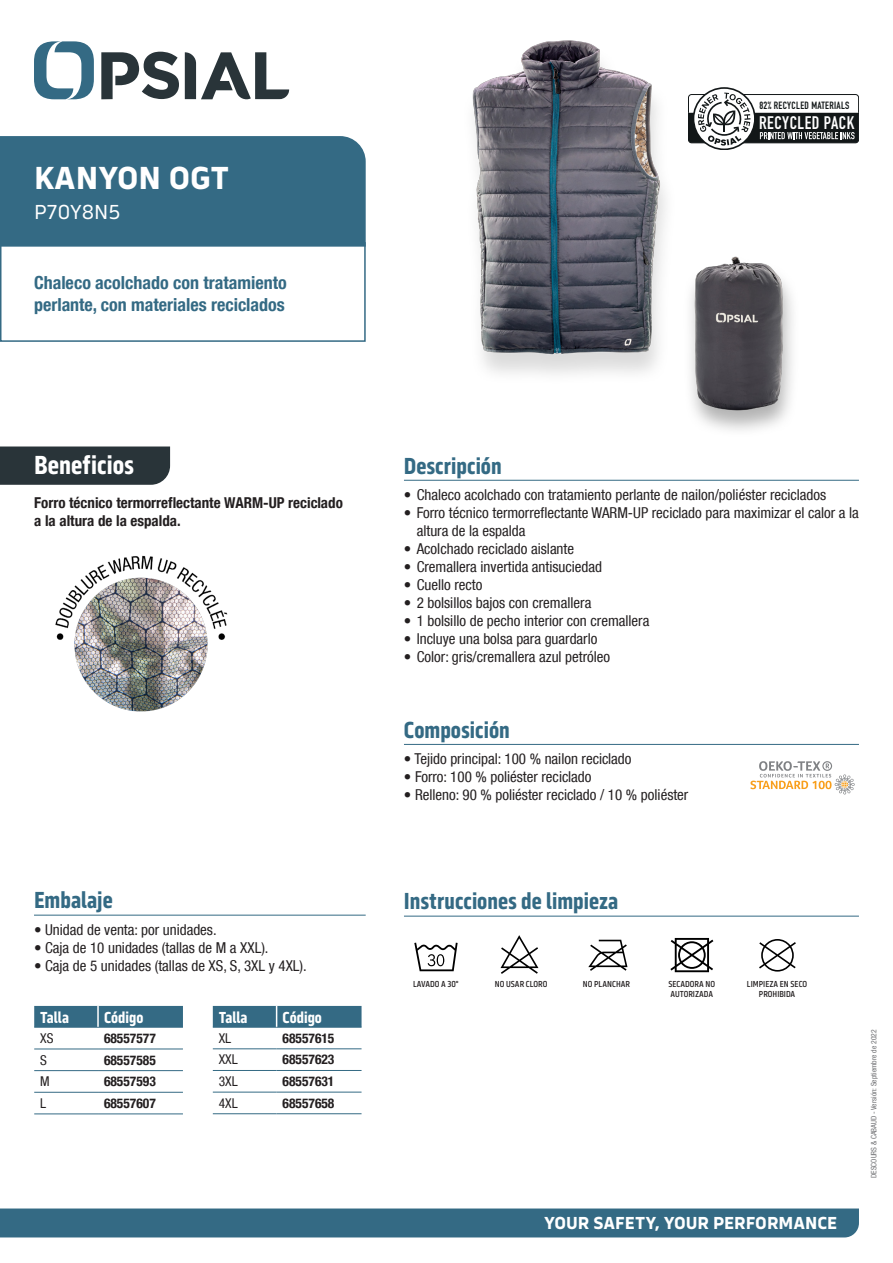
<style>
.page{position:relative;width:893px;height:1263px;background:#fff}
.page>*{position:absolute;margin:0;border:0;box-sizing:border-box;transform-origin:0 0}
.t1{font:700 33px "Serca";color:#fff}
.t2{font:700 27px "Serca Condensed";color:#fff}
.t3{font:700 24px "Serca Condensed";color:#346a84}
.t4{font:21px "Serca";letter-spacing:-.01em;color:#fff}
.t5{font:700 condensed 18px/21.6px "Helvetica Neue LT Com";color:#346a84}
.t6{font:700 18px "Serca";color:#fff}
.t7{font:700 18px "DIN Condensed";letter-spacing:.03em;color:#fff}
.t8{font:700 16.5px "Serca Condensed";color:#fff}
.t9{font:condensed 15px/18px "Helvetica Neue LT Com";color:#231f20}
.t10{font:700 condensed 15px/18px "Helvetica Neue LT Com";color:#231f20}
.t11{font:700 condensed 13.5px "Helvetica Neue LT Com";color:#231f20}
.t12{font:condensed 13.5px "Helvetica Neue LT Com";color:#231f20}
.t13{font:700 10.35px "DIN Condensed";letter-spacing:.03em;color:#121718}
.t14{font:500 9px/10.8px "Serca Condensed";color:#231f20}
.t15{font:condensed 7.5px "Helvetica Neue LT Com";color:#6c6d70}
</style>
<div class="page">
<div style="left:0;top:1208px;width:859px;height:29px;background:#346a84"></div>
<svg style="left:34px;top:41px;width:60px;height:58px"></svg>
<svg style="left:185px;top:52px;width:104px;height:48px"></svg>
<svg style="left:101px;top:52px;width:78px;height:47px"></svg>
<hr style="left:34px;top:915px;width:332px;height:1px;background:#346a84">
<div style="left:34px;top:1006px;width:149px;height:21px;background:#346a84"></div>
<hr style="left:34px;top:1027px;width:64px;height:1px;background:#346a84">
<hr style="left:98px;top:1027px;width:85px;height:1px;background:#346a84">
<hr style="left:34px;top:1048px;width:64px;height:1px;background:#346a84">
<hr style="left:98px;top:1048px;width:85px;height:1px;background:#346a84">
<hr style="left:34px;top:1070px;width:64px;height:1px;background:#346a84">
<hr style="left:98px;top:1070px;width:85px;height:1px;background:#346a84">
<hr style="left:34px;top:1092px;width:64px;height:1px;background:#346a84">
<hr style="left:98px;top:1092px;width:85px;height:1px;background:#346a84">
<hr style="left:34px;top:1113px;width:64px;height:1px;background:#346a84">
<hr style="left:98px;top:1113px;width:85px;height:1px;background:#346a84">
<hr style="left:97px;top:1006px;width:2px;height:21px;background:#fff">
<hr style="left:213px;top:1027px;width:64px;height:1px;background:#346a84">
<hr style="left:277px;top:1027px;width:85px;height:1px;background:#346a84">
<hr style="left:213px;top:1048px;width:64px;height:1px;background:#346a84">
<hr style="left:277px;top:1048px;width:85px;height:1px;background:#346a84">
<hr style="left:213px;top:1070px;width:64px;height:1px;background:#346a84">
<hr style="left:277px;top:1070px;width:85px;height:1px;background:#346a84">
<hr style="left:213px;top:1092px;width:64px;height:1px;background:#346a84">
<hr style="left:277px;top:1092px;width:85px;height:1px;background:#346a84">
<hr style="left:213px;top:1113px;width:64px;height:1px;background:#346a84">
<hr style="left:277px;top:1113px;width:85px;height:1px;background:#346a84">
<div style="left:213px;top:1006px;width:149px;height:21px;background:#346a84"></div>
<hr style="left:404px;top:480px;width:455px;height:1px;background:#346a84">
<hr style="left:404px;top:916px;width:455px;height:1px;background:#346a84">
<hr style="left:404px;top:744px;width:455px;height:1px;background:#346a84">
<div style="left:0;top:446px;width:170px;height:39px;background:#293439"></div>
<div style="left:0;top:242px;width:366px;height:100px;border:2px solid #346a84"></div>
<div style="left:0;top:136px;width:366px;height:111px;background:#346a84"></div>
<img style="left:472px;top:40px;width:321px;height:391px">
<svg style="left:750px;top:761px;width:105px;height:33px"></svg>
<img style="left:55px;top:555px;width:173px;height:157px">
<svg style="left:688px;top:87px;width:171px;height:63px"></svg>
<svg style="left:414px;top:943px;width:44px;height:28px"></svg>
<svg style="left:500px;top:935px;width:38px;height:39px"></svg>
<svg style="left:588px;top:940px;width:39px;height:31px"></svg>
<svg style="left:670px;top:938px;width:43px;height:34px"></svg>
<svg style="left:759px;top:939px;width:37px;height:32px"></svg>
<h1 class="t1" style="left:34px;top:158px;width:197px">KANYON OGT</h1>
<h3 class="t4" style="left:34px;top:200px;width:88px">P70Y8N5</h3>
<p class="t5" style="left:34px;top:272px;width:254px">Chaleco acolchado con tratamiento perlante, con materiales reciclados</p>
<h2 class="t2" style="left:34px;top:449px;width:101px">Beneficios</h2>
<p class="t10" style="left:34px;top:494px;width:310px">Forro técnico termorreflectante WARM-UP reciclado a la altura de la espalda.</p>
<h3 class="t3" style="left:34px;top:886px;width:80px">Embalaje</h3>
<p class="t9" style="left:34px;top:920px;width:184px">• Unidad de venta: por unidades.</p>
<p class="t9" style="left:34px;top:938px;width:236px">• Caja de 10 unidades (tallas de M a XXL).</p>
<p class="t9" style="left:34px;top:956px;width:274px">• Caja de 5 unidades (tallas de XS, S, 3XL y 4XL).</p>
<p class="t8" style="left:40px;top:1008px;width:30px">Talla</p>
<p class="t8" style="left:104px;top:1008px;width:41px">Código</p>
<p class="t12" style="left:40px;top:1030px;width:15px">XS</p>
<p class="t11" style="left:104px;top:1030px;width:53px">68557577</p>
<p class="t12" style="left:40px;top:1052px;width:8px">S</p>
<p class="t11" style="left:104px;top:1052px;width:53px">68557585</p>
<p class="t12" style="left:40px;top:1073px;width:11px">M</p>
<p class="t11" style="left:104px;top:1073px;width:53px">68557593</p>
<p class="t12" style="left:40px;top:1095px;width:7px">L</p>
<p class="t11" style="left:104px;top:1095px;width:53px">68557607</p>
<p class="t8" style="left:219px;top:1008px;width:30px">Talla</p>
<p class="t8" style="left:283px;top:1008px;width:41px">Código</p>
<p class="t12" style="left:219px;top:1030px;width:14px">XL</p>
<p class="t11" style="left:283px;top:1030px;width:53px">68557615</p>
<p class="t12" style="left:219px;top:1052px;width:20px">XXL</p>
<p class="t11" style="left:283px;top:1051px;width:53px">68557623</p>
<p class="t12" style="left:219px;top:1073px;width:20px">3XL</p>
<p class="t11" style="left:283px;top:1073px;width:53px">68557631</p>
<p class="t12" style="left:219px;top:1095px;width:20px">4XL</p>
<p class="t11" style="left:283px;top:1095px;width:53px">68557658</p>
<p class="t13" style="left:759px;top:98px;width:92px">82% RECYCLED MATERIALS</p>
<p class="t7" style="left:759px;top:111px;width:97px">RECYCLED PACK</p>
<h3 class="t3" style="left:404px;top:452px;width:99px">Descripción</h3>
<p class="t9" style="left:404px;top:485px;width:424px">• Chaleco acolchado con tratamiento perlante de nailon/poliéster reciclados</p>
<p class="t9" style="left:417px;top:503px;width:444px;text-indent:-13px">• Forro técnico termorreflectante WARM-UP reciclado para maximizar el calor a la altura de la espalda</p>
<p class="t9" style="left:404px;top:539px;width:172px">• Acolchado reciclado aislante</p>
<p class="t9" style="left:404px;top:557px;width:200px">• Cremallera invertida antisuciedad</p>
<p class="t9" style="left:404px;top:575px;width:80px">• Cuello recto</p>
<p class="t9" style="left:404px;top:593px;width:189px">• 2 bolsillos bajos con cremallera</p>
<p class="t9" style="left:404px;top:611px;width:247px">• 1 bolsillo de pecho interior con cremallera</p>
<p class="t9" style="left:404px;top:629px;width:195px">• Incluye una bolsa para guardarlo</p>
<p class="t9" style="left:404px;top:647px;width:208px">• Color: gris/cremallera azul petróleo</p>
<h3 class="t3" style="left:404px;top:716px;width:107px">Composición</h3>
<p class="t9" style="left:404px;top:749px;width:229px">• Tejido principal: 100 % nailon reciclado</p>
<p class="t9" style="left:404px;top:767px;width:189px">• Forro: 100 % poliéster reciclado</p>
<p class="t9" style="left:404px;top:785px;width:286px">• Relleno: 90 % poliéster reciclado / 10 % poliéster</p>
<h3 class="t3" style="left:404px;top:887px;width:216px">Instrucciones de limpieza</h3>
<p class="t14" style="left:413px;top:978px;width:47px">LAVADO A 30°</p>
<p class="t14" style="left:495px;top:978px;width:54px">NO USAR CLORO</p>
<p class="t14" style="left:583px;top:978px;width:49px">NO PLANCHAR</p>
<p class="t14" style="left:668px;top:978px;width:48px">SECADORA NO<br>AUTORIZADA</p>
<p class="t14" style="left:747px;top:978px;width:62px;text-align:center">LIMPIEZA EN SECO<br>PROHIBIDA</p>
<p class="t6" style="left:544px;top:1212px;width:295px">YOUR SAFETY, YOUR PERFORMANCE</p>
<p class="t15" style="left:869px;top:1178px;width:150px;rotate:-90deg">DESCOURS &amp; CABAUD - Versión: Septiembre de 2022</p>
</div>
